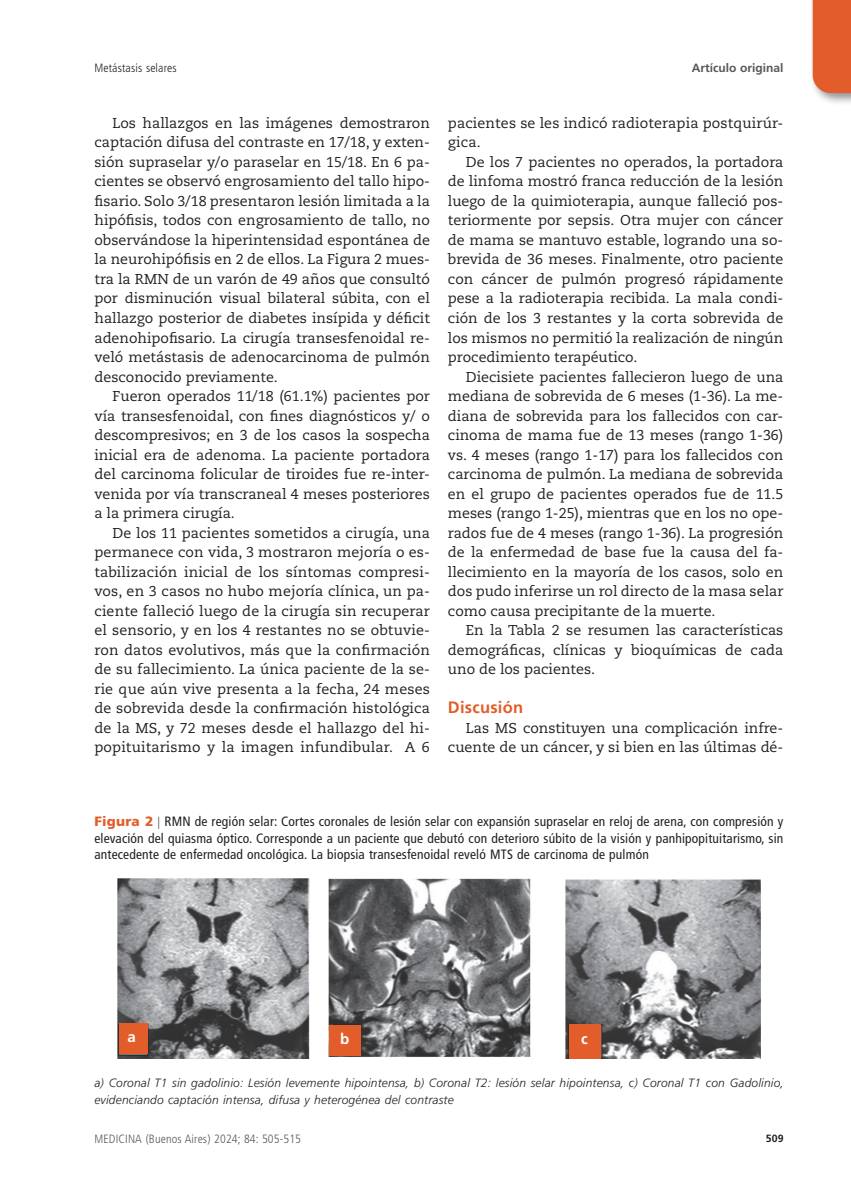
<style>
.page{position:relative;width:851px;height:1191px;background:#fff}
.page>*{position:absolute;margin:0;border:0;box-sizing:border-box;transform-origin:0 0}
.subtit-texto{font:700 16.5px "Frutiger LT Std";letter-spacing:.015em;color:#e25d29}
.texto1{font:700 15px "Frutiger LT Std";color:#fff}
.texto1-2{font:14.25px/19.5px "Caecilia LT Std";color:#231f20;text-align:justify}
.epigrafe{font:condensed 13.5px/16.5px "Frutiger LT Std";letter-spacing:.01em;color:#231f20;text-align:justify}
.tablapie{font:italic 300 12px/16.5px "Frutiger LT Std";letter-spacing:.015em;color:#231f20}
.t1{font:300 condensed 12px "Frutiger LT Std";letter-spacing:.01em;color:#57585a}
.t2{font:300 condensed 12px "Frutiger LT Std";letter-spacing:.01em;color:#231f20}
.t3{font:700 12px "Frutiger LT Std";color:#57585a}
.t4{font:700 10.5px "Frutiger LT Std";color:#231f20}
.s1{font-weight:900;font-stretch:normal;color:#e25d29}
</style>
<div class="page">
<div style="left:808px;top:0;width:42px;height:105px;background:#231f20;opacity:.5"></div>
<div style="left:812px;top:0;width:38px;height:93px;background:#e25d29"></div>
<img style="left:117px;top:878px;width:643px;height:180px">
<div style="left:119px;top:1023px;width:29px;height:30px;background:#e25d29"></div>
<div style="left:330px;top:1026px;width:31px;height:30px;background:#e25d29"></div>
<div style="left:569px;top:1023px;width:31px;height:35px;background:#e25d29"></div>
<p class="t2" style="left:94px;top:61px;width:84px">Metástasis selares</p>
<p class="t3" style="left:691px;top:61px;width:93px">Artículo original</p>
<p class="texto1-2" style="left:94px;top:113px;width:337px;text-indent:18px">Los hallazgos en las imágenes demostraron captación difusa del contraste en 17/18, y exten&shy;sión supraselar y/o paraselar en 15/18. En 6 pa&shy;cientes se observó engrosamiento del tallo hipo&shy;fisario. Solo 3/18 presentaron lesión limitada a la hipófisis, todos con engrosamiento de tallo, no observándose la hiperintensidad espontánea de la neurohipófisis en 2 de ellos. La Figura 2 mues&shy;tra la RMN de un varón de 49 años que consultó por disminución visual bilateral súbita, con el hallazgo posterior de diabetes insípida y déficit adenohipofisario. La cirugía transesfenoidal re&shy;veló metástasis de adenocarcinoma de pulmón desconocido previamente.</p>
<p class="texto1-2" style="left:94px;top:386px;width:337px;text-indent:18px">Fueron operados 11/18 (61.1%) pacientes por vía transesfenoidal, con fines diagnósticos y/ o descompresivos; en 3 de los casos la sospecha inicial era de adenoma. La paciente portadora del carcinoma folicular de tiroides fue re-inter&shy;venida por vía transcraneal 4 meses posteriores a la primera cirugía.</p>
<p class="texto1-2" style="left:94px;top:523px;width:337px;text-indent:18px">De los 11 pacientes sometidos a cirugía, una permanece con vida, 3 mostraron mejoría o es&shy;tabilización inicial de los síntomas compresi&shy;vos, en 3 casos no hubo mejoría clínica, un pa&shy;ciente falleció luego de la cirugía sin recuperar el sensorio, y en los 4 restantes no se obtuvie&shy;ron datos evolutivos, más que la confirmación de su fallecimiento. La única paciente de la se&shy;rie que aún vive presenta a la fecha, 24 meses de sobrevida desde la confirmación histológica de la MS, y 72 meses desde el hallazgo del hi&shy;popituitarismo y la imagen infundibular. A 6</p>
<p class="texto1-2" style="left:448px;top:113px;width:337px">pacientes se les indicó radioterapia postquirúr&shy;gica.</p>
<p class="texto1-2" style="left:448px;top:152px;width:337px;text-indent:18px">De los 7 pacientes no operados, la portadora de linfoma mostró franca reducción de la lesión luego de la quimioterapia, aunque falleció pos&shy;teriormente por sepsis. Otra mujer con cáncer de mama se mantuvo estable, logrando una so&shy;brevida de 36 meses. Finalmente, otro paciente con cáncer de pulmón progresó rápidamente pese a la radioterapia recibida. La mala condi&shy;ción de los 3 restantes y la corta sobrevida de los mismos no permitió la realización de ningún procedimiento terapéutico.</p>
<p class="texto1-2" style="left:448px;top:367px;width:337px;text-indent:18px">Diecisiete pacientes fallecieron luego de una mediana de sobrevida de 6 meses (1-36). La me&shy;diana de sobrevida para los fallecidos con car&shy;cinoma de mama fue de 13 meses (rango 1-36) vs. 4 meses (rango 1-17) para los fallecidos con carcinoma de pulmón. La mediana de sobrevida en el grupo de pacientes operados fue de 11.5 meses (rango 1-25), mientras que en los no ope&shy;rados fue de 4 meses (rango 1-36). La progresión de la enfermedad de base fue la causa del fa&shy;llecimiento en la mayoría de los casos, solo en dos pudo inferirse un rol directo de la masa selar como causa precipitante de la muerte.</p>
<p class="texto1-2" style="left:448px;top:620px;width:337px;text-indent:18px">En la Tabla 2 se resumen las características demográficas, clínicas y bioquímicas de cada uno de los pacientes.</p>
<p class="subtit-texto" style="left:448px;top:697px;width:77px">Discusión</p>
<p class="texto1-2" style="left:448px;top:718px;width:337px;text-align:right">Las MS constituyen una complicación infre&shy;cuente de un cáncer, y si bien en las últimas dé-</p>
<p class="epigrafe" style="left:94px;top:813px;width:690px"><span class="s1">Figura 2</span> RMN de región selar: Cortes coronales de lesión selar con expansión supraselar en reloj de arena, con compresión y elevación del quiasma óptico. Corresponde a un paciente que debutó con deterioro súbito de la visión y panhipopituitarismo, sin antecedente de enfermedad oncológica. La biopsia transesfenoidal reveló MTS de carcinoma de pulmón</p>
<p class="texto1" style="left:127px;top:1027px;width:10px">a</p>
<p class="texto1" style="left:340px;top:1030px;width:11px">b</p>
<p class="texto1" style="left:581px;top:1030px;width:8px">c</p>
<p class="tablapie" style="left:94px;top:1075px;width:690px">a) Coronal T1 sin gadolinio: Lesión levemente hipointensa, b) Coronal T2: lesión selar hipointensa, c) Coronal T1 con Gadolinio, evidenciando captación intensa, difusa y heterogénea del contraste</p>
<p class="t1" style="left:94px;top:1132px;width:208px">MEDICINA (Buenos Aires) 2024; 84: 505-515</p>
<p class="t4" style="left:765px;top:1132px;width:19px">509</p>
</div>
